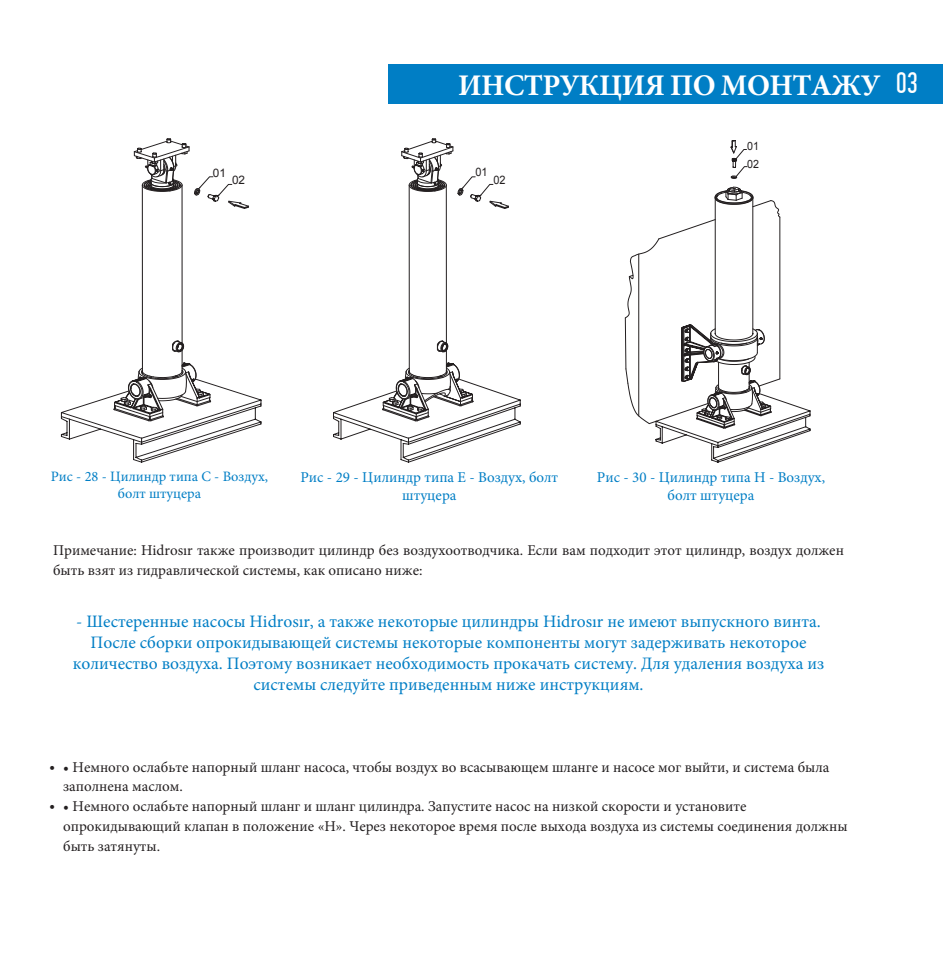
<style>
.page{position:relative;width:943px;height:964px;background:#fff}
.page>*{position:absolute;margin:0;border:0;box-sizing:border-box;transform-origin:0 0}
.t1{font:700 30px "Minion Pro";letter-spacing:-.02em;color:#fff}
.t2{font:17.5px/21.2px "Minion Pro";color:#007ec5;text-align:center}
.t3{font:15px/20px "Minion Pro";color:#231f20}
.t4{font:15px/18px "Minion Pro";color:#007ec5;text-align:center}
.t5{font:14.5px/17.2px "Minion Pro";color:#007ec5;text-align:center}
.t6{font:11.75px "Arial";color:#231f20}
.t7{font:11.75px "Arial";color:#231f20;scale:.94 1}
.t8{font:11.5px/17.2px "Arial";color:#231f20;scale:.94 1}
.s1{font-family:"PF Din Text Comp Pro";font-weight:400;font-size:29.75px}
.s2{font-family:"PF Din Display Pro"}
</style>
<div class="page">
<svg style="left:61px;top:395px;width:200px;height:67px"></svg>
<svg style="left:114px;top:138px;width:135px;height:283px"></svg>
<svg style="left:333px;top:395px;width:187px;height:67px"></svg>
<svg style="left:382px;top:138px;width:127px;height:283px"></svg>
<svg style="left:655px;top:166px;width:155px;height:296px"></svg>
<svg style="left:730px;top:140px;width:17px;height:39px"></svg>
<svg style="left:625px;top:187px;width:155px;height:241px"></svg>
<div style="left:388px;top:64px;width:554px;height:40px;background:#007ec5"></div>
<p class="t6" style="left:213px;top:165px;width:15px">01</p>
<p class="t6" style="left:232px;top:173px;width:15px">02</p>
<h1 class="t1" style="left:458px;top:65px;width:461px">ИНСТРУКЦИЯ ПО МОНТАЖУ <span class="s1">03</span></h1>
<p class="t7" style="left:475px;top:165px;width:14px">01</p>
<p class="t7" style="left:493px;top:172px;width:14px">02</p>
<p class="t8" style="left:747px;top:138px;width:14px">01<br>02</p>
<p class="t5" style="left:51px;top:468px;width:219px">Рис - 28 - Цилиндр типа C - Воздух, болт штуцера</p>
<p class="t4" style="left:300px;top:468px;width:259px">Рис - 29 - Цилиндр типа Е - Воздух, болт штуцера</p>
<p class="t4" style="left:597px;top:468px;width:230px">Рис - 30 - Цилиндр типа Н - Воздух, болт штуцера</p>
<p class="t3" style="left:53px;top:540px;width:792px">Примечание: Hidrosır также производит цилиндр без воздухоотводчика. Если вам подходит этот цилиндр, воздух должен быть взят из гидравлической системы, как описано ниже:</p>
<p class="t2" style="left:73px;top:611px;width:753px">- Шестеренные насосы Hidrosır, а также некоторые цилиндры Hidrosır не имеют выпускного винта.<br>После сборки опрокидывающей системы некоторые компоненты могут задерживать некоторое количество воздуха. Поэтому возникает необходимость прокачать систему. Для удаления воздуха из системы следуйте приведенным ниже инструкциям.</p>
<p class="t3" style="left:63px;top:757px;width:767px;text-indent:-14px"><span class="s2">•</span> • Немного ослабьте напорный шланг насоса, чтобы воздух во всасывающем шланге и насосе мог выйти, и система была заполнена маслом.</p>
<p class="t3" style="left:63px;top:796px;width:786px;text-indent:-14px"><span class="s2">•</span> • Немного ослабьте напорный шланг и шланг цилиндра. Запустите насос на низкой скорости и установите опрокидывающий клапан в положение «Н». Через некоторое время после выхода воздуха из системы соединения должны быть затянуты.</p>
</div>
